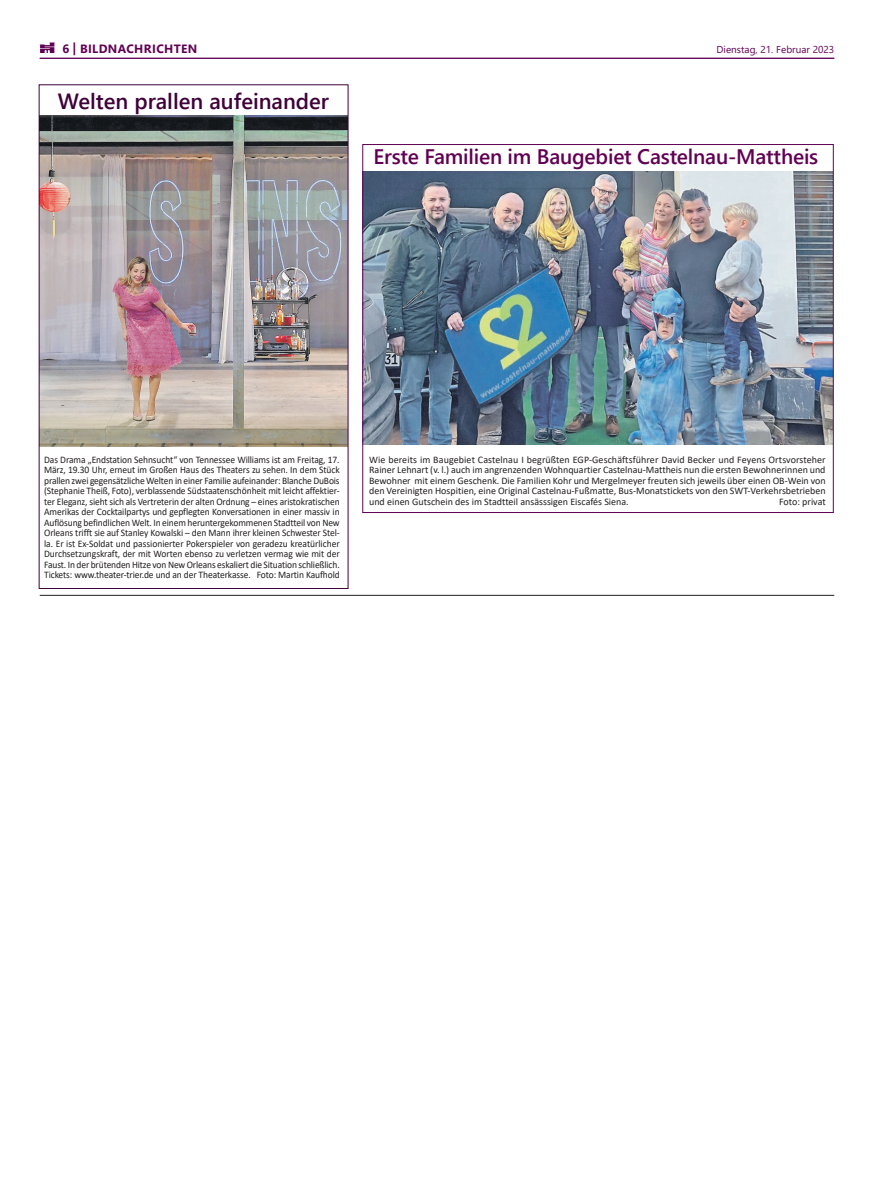
<style>
.page{position:relative;width:874px;height:1191px;background:#fff}
.page>*{position:absolute;margin:0;border:0;box-sizing:border-box;transform-origin:0 0}
.t1{font:600 22px "Segoe UI";color:#3f0039}
.t2{font:600 21px "Segoe UI";letter-spacing:-.01em;color:#610053}
.t3{font:700 12px "Segoe UI";letter-spacing:.035em;color:#610053}
.t4{font:10px/10.5px "Calibri";letter-spacing:-.01em;color:#231f20;text-align:justify;scale:.95 1}
.t5{font:10px/10.5px "Calibri";letter-spacing:-.01em;color:#231f20;text-align:justify}
.t6{font:10px "Segoe UI";color:#610053}
.s1{font-size:12.7px}
</style>
<div class="page">
<hr style="left:40px;top:58px;width:793px;height:1px;background:#610053">
<svg style="left:40px;top:43px;width:15px;height:10px"></svg>
<hr style="left:40px;top:595px;width:793px;height:1px;background:#231f20">
<img style="left:364px;top:172px;width:467px;height:273px">
<img style="left:41px;top:115px;width:305px;height:332px">
<p class="t3" style="left:62px;top:37px;width:136px">6 <span class="s1">|</span> BILDNACHRICHTEN</p>
<p class="t6" style="left:716px;top:40px;width:119px">Dienstag, 21. Februar 2023</p>
<h1 class="t1" style="left:58px;top:80px;width:272px">Welten prallen aufeinander</h1>
<h2 class="t2" style="left:373px;top:137px;width:446px">Erste Familien im Baugebiet Castelnau-Mattheis</h2>
<p class="t4" style="left:44px;top:454px;width:312px">Das Drama „Endstation Sehnsucht“ von Tennessee Williams ist am Freitag, 17.<br>März, 19.30 Uhr, erneut im Großen Haus des Theaters zu sehen. In dem Stück prallen zwei gegensätzliche Welten in einer Familie aufeinander: Blanche DuBois (Stephanie Theiß, Foto), verblassende Südstaatenschönheit mit leicht affektier&shy;ter Eleganz, sieht sich als Vertreterin der alten Ordnung – eines aristokratischen Amerikas der Cocktailpartys und gepflegten Konversationen in einer massiv in Auflösung befindlichen Welt. In einem heruntergekommenen Stadtteil von New Orleans trifft sie auf Stanley Kowalski – den Mann ihrer kleinen Schwester Stel&shy;la. Er ist Ex-Soldat und passionierter Pokerspieler von geradezu kreatürlicher Durchsetzungskraft, der mit Worten ebenso zu verletzen vermag wie mit der Faust. In der brütenden Hitze von New Orleans eskaliert die Situation schließlich.<br>Tickets: www.theater-trier.de und an der Theaterkasse. Foto: Martin Kaufhold</p>
<p class="t5" style="left:369px;top:454px;width:458px">Wie bereits im Baugebiet Castelnau I begrüßten EGP-Geschäftsführer David Becker und Feyens Ortsvorsteher Rainer Lehnart (v. l.) auch im angrenzenden Wohnquartier Castelnau-Mattheis nun die ersten Bewohnerinnen und Bewohner mit einem Geschenk. Die Familien Kohr und Mergelmeyer freuten sich jeweils über einen OB-Wein von den Vereinigten Hospitien, eine Original Castelnau-Fußmatte, Bus-Monatstickets von den SWT-Verkehrsbetrieben und einen Gutschein des im Stadtteil ansässsigen Eiscafés Siena.</p>
<p class="t5" style="left:778px;top:496px;width:48px">Foto: privat</p>
</div>
